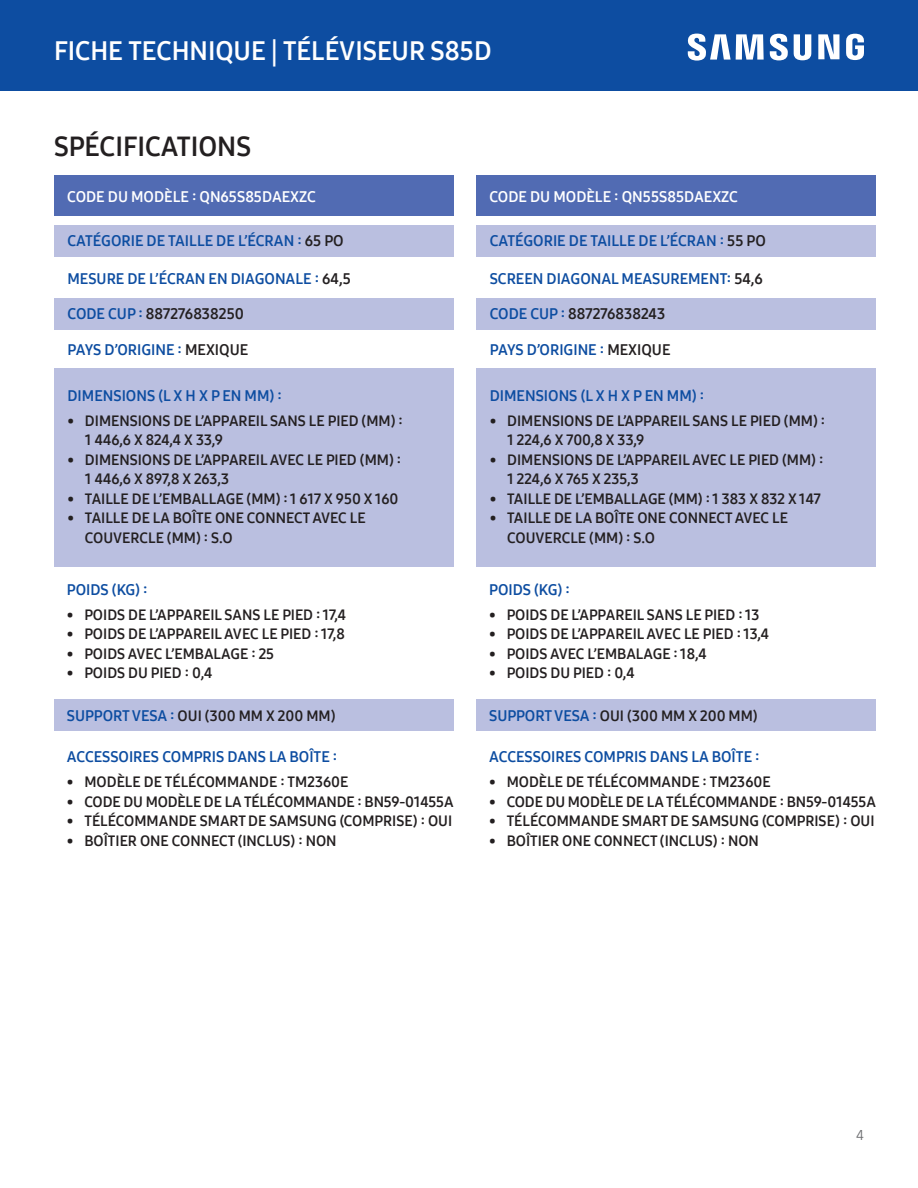
<style>
.page{position:relative;width:918px;height:1188px;background:#fff}
.page>*{position:absolute;margin:0;border:0;box-sizing:border-box;transform-origin:0 0}
.Specs_Head{font:27px "Samsung One 700";color:#231f20}
.t1{font:26.1px "Samsung One 700";color:#fff}
.Specs_Sub{font:15px "Samsung One 700";color:#0d4da1}
.t2{font:15px "Samsung One 700";color:#fff}
.t3{font:15px "Samsung One 700";color:#231f20}
.Spec_Dimensions_BULLETS{font:14.7px/19.5px "Samsung One 700";color:#231f20}
.Specs_Sub-2{font:14.7px "Samsung One 700";color:#231f20}
.t4{font:14.25px "Samsung One 400";color:#6c6d70}
.s1{color:#231f20}
.s2{color:#0d4da1}
.s3{font-size:15px;color:#0d4da1}
</style>
<div class="page">
<div style="left:0;top:0;width:918px;height:91px;background:#0d4da1"></div>
<svg style="left:688px;top:34px;width:176px;height:27px"></svg>
<div style="left:54px;top:176px;width:400px;height:40px;background:#516bb3"></div>
<div style="left:476px;top:176px;width:400px;height:40px;background:#516bb3"></div>
<div style="left:54px;top:226px;width:400px;height:31px;background:#babfe0"></div>
<div style="left:476px;top:226px;width:400px;height:31px;background:#babfe0"></div>
<div style="left:54px;top:298px;width:400px;height:31px;background:#babfe0"></div>
<div style="left:476px;top:298px;width:400px;height:31px;background:#babfe0"></div>
<div style="left:54px;top:368px;width:400px;height:199px;background:#babfe0"></div>
<div style="left:476px;top:368px;width:400px;height:199px;background:#babfe0"></div>
<div style="left:54px;top:699px;width:400px;height:31px;background:#babfe0"></div>
<div style="left:476px;top:699px;width:400px;height:31px;background:#babfe0"></div>
<h2 class="t1" style="left:54px;top:34px;width:439px">FICHE TECHNIQUE | TÉLÉVISEUR S85D</h2>
<p class="Specs_Head" style="left:54px;top:128px;width:199px">SPÉCIFICATIONS</p>
<p class="t2" style="left:67px;top:187px;width:250px">CODE DU MODÈLE : QN65S85DAEXZC</p>
<p class="t2" style="left:489px;top:187px;width:250px">CODE DU MODÈLE : QN55S85DAEXZC</p>
<p class="Specs_Sub" style="left:68px;top:231px;width:278px">CATÉGORIE DE TAILLE DE L’ÉCRAN : <span class="s1">65 PO</span></p>
<p class="Specs_Sub" style="left:490px;top:231px;width:278px">CATÉGORIE DE TAILLE DE L’ÉCRAN : <span class="s1">55 PO</span></p>
<p class="Specs_Sub" style="left:68px;top:268px;width:285px">MESURE DE L’ÉCRAN EN DIAGONALE : <span class="s1">64,5</span></p>
<p class="Specs_Sub" style="left:490px;top:268px;width:275px">SCREEN DIAGONAL MEASUREMENT: <span class="s1">54,6</span></p>
<p class="t3" style="left:68px;top:304px;width:178px"><span class="s2">CODE CUP :</span> 887276838250</p>
<p class="t3" style="left:490px;top:304px;width:177px"><span class="s2">CODE CUP :</span> 887276838243</p>
<p class="Specs_Sub" style="left:68px;top:339px;width:182px">PAYS D’ORIGINE : <span class="s1">MEXIQUE</span></p>
<p class="Specs_Sub" style="left:490px;top:339px;width:182px">PAYS D’ORIGINE : <span class="s1">MEXIQUE</span></p>
<p class="Specs_Sub" style="left:68px;top:386px;width:216px">DIMENSIONS (L X H X P EN MM) :</p>
<p class="Spec_Dimensions_BULLETS" style="left:85px;top:411px;width:319px;text-indent:-17px">• DIMENSIONS DE L’APPAREIL SANS LE PIED (MM) :<br>1 446,6 X 824,4 X 33,9</p>
<p class="Spec_Dimensions_BULLETS" style="left:85px;top:450px;width:318px;text-indent:-17px">• DIMENSIONS DE L’APPAREIL AVEC LE PIED (MM) :<br>1 446,6 X 897,8 X 263,3</p>
<p class="Spec_Dimensions_BULLETS" style="left:68px;top:489px;width:332px">• TAILLE DE L’EMBALLAGE (MM) : 1 617 X 950 X 160</p>
<p class="Spec_Dimensions_BULLETS" style="left:85px;top:508px;width:282px;text-indent:-17px">• TAILLE DE LA BOÎTE ONE CONNECT AVEC LE<br>COUVERCLE (MM) : S.O</p>
<p class="Specs_Sub" style="left:67px;top:580px;width:82px">POIDS (KG) :</p>
<p class="Spec_Dimensions_BULLETS" style="left:67px;top:605px;width:281px">• POIDS DE L’APPAREIL SANS LE PIED : 17,4</p>
<p class="Spec_Dimensions_BULLETS" style="left:67px;top:624px;width:279px">• POIDS DE L’APPAREIL AVEC LE PIED : 17,8</p>
<p class="Spec_Dimensions_BULLETS" style="left:67px;top:644px;width:209px">• POIDS AVEC L’EMBALAGE : 25</p>
<p class="Spec_Dimensions_BULLETS" style="left:67px;top:663px;width:147px">• POIDS DU PIED : 0,4</p>
<p class="Specs_Sub" style="left:490px;top:386px;width:216px">DIMENSIONS (L X H X P EN MM) :</p>
<p class="Spec_Dimensions_BULLETS" style="left:507px;top:411px;width:319px;text-indent:-17px">• DIMENSIONS DE L’APPAREIL SANS LE PIED (MM) :<br>1 224,6 X 700,8 X 33,9</p>
<p class="Spec_Dimensions_BULLETS" style="left:507px;top:450px;width:318px;text-indent:-17px">• DIMENSIONS DE L’APPAREIL AVEC LE PIED (MM) :<br>1 224,6 X 765 X 235,3</p>
<p class="Spec_Dimensions_BULLETS" style="left:490px;top:489px;width:333px">• TAILLE DE L’EMBALLAGE (MM) : 1 383 X 832 X 147</p>
<p class="Spec_Dimensions_BULLETS" style="left:507px;top:508px;width:282px;text-indent:-17px">• TAILLE DE LA BOÎTE ONE CONNECT AVEC LE<br>COUVERCLE (MM) : S.O</p>
<p class="Specs_Sub" style="left:489px;top:580px;width:82px">POIDS (KG) :</p>
<p class="Spec_Dimensions_BULLETS" style="left:489px;top:605px;width:272px">• POIDS DE L’APPAREIL SANS LE PIED : 13</p>
<p class="Spec_Dimensions_BULLETS" style="left:489px;top:624px;width:282px">• POIDS DE L’APPAREIL AVEC LE PIED : 13,4</p>
<p class="Spec_Dimensions_BULLETS" style="left:489px;top:644px;width:219px">• POIDS AVEC L’EMBALAGE : 18,4</p>
<p class="Spec_Dimensions_BULLETS" style="left:489px;top:663px;width:147px">• POIDS DU PIED : 0,4</p>
<p class="Specs_Sub-2" style="left:67px;top:706px;width:270px"><span class="s3">SUPPORT VESA :</span> OUI (300 MM X 200 MM)</p>
<p class="Specs_Sub-2" style="left:489px;top:706px;width:270px"><span class="s3">SUPPORT VESA :</span> OUI (300 MM X 200 MM)</p>
<p class="Specs_Sub" style="left:67px;top:747px;width:272px">ACCESSOIRES COMPRIS DANS LA BOÎTE :</p>
<p class="Spec_Dimensions_BULLETS" style="left:67px;top:772px;width:283px">• MODÈLE DE TÉLÉCOMMANDE : TM2360E</p>
<p class="Spec_Dimensions_BULLETS" style="left:67px;top:792px;width:388px">• CODE DU MODÈLE DE LA TÉLÉCOMMANDE : BN59-01455A</p>
<p class="Spec_Dimensions_BULLETS" style="left:67px;top:811px;width:387px">• TÉLÉCOMMANDE SMART DE SAMSUNG (COMPRISE) : OUI</p>
<p class="Spec_Dimensions_BULLETS" style="left:67px;top:831px;width:271px">• BOÎTIER ONE CONNECT (INCLUS) : NON</p>
<p class="Specs_Sub" style="left:489px;top:747px;width:272px">ACCESSOIRES COMPRIS DANS LA BOÎTE :</p>
<p class="Spec_Dimensions_BULLETS" style="left:489px;top:772px;width:283px">• MODÈLE DE TÉLÉCOMMANDE : TM2360E</p>
<p class="Spec_Dimensions_BULLETS" style="left:489px;top:792px;width:388px">• CODE DU MODÈLE DE LA TÉLÉCOMMANDE : BN59-01455A</p>
<p class="Spec_Dimensions_BULLETS" style="left:489px;top:811px;width:387px">• TÉLÉCOMMANDE SMART DE SAMSUNG (COMPRISE) : OUI</p>
<p class="Spec_Dimensions_BULLETS" style="left:489px;top:831px;width:271px">• BOÎTIER ONE CONNECT (INCLUS) : NON</p>
<p class="t4" style="left:856px;top:1125px;width:10px">4</p>
</div>
